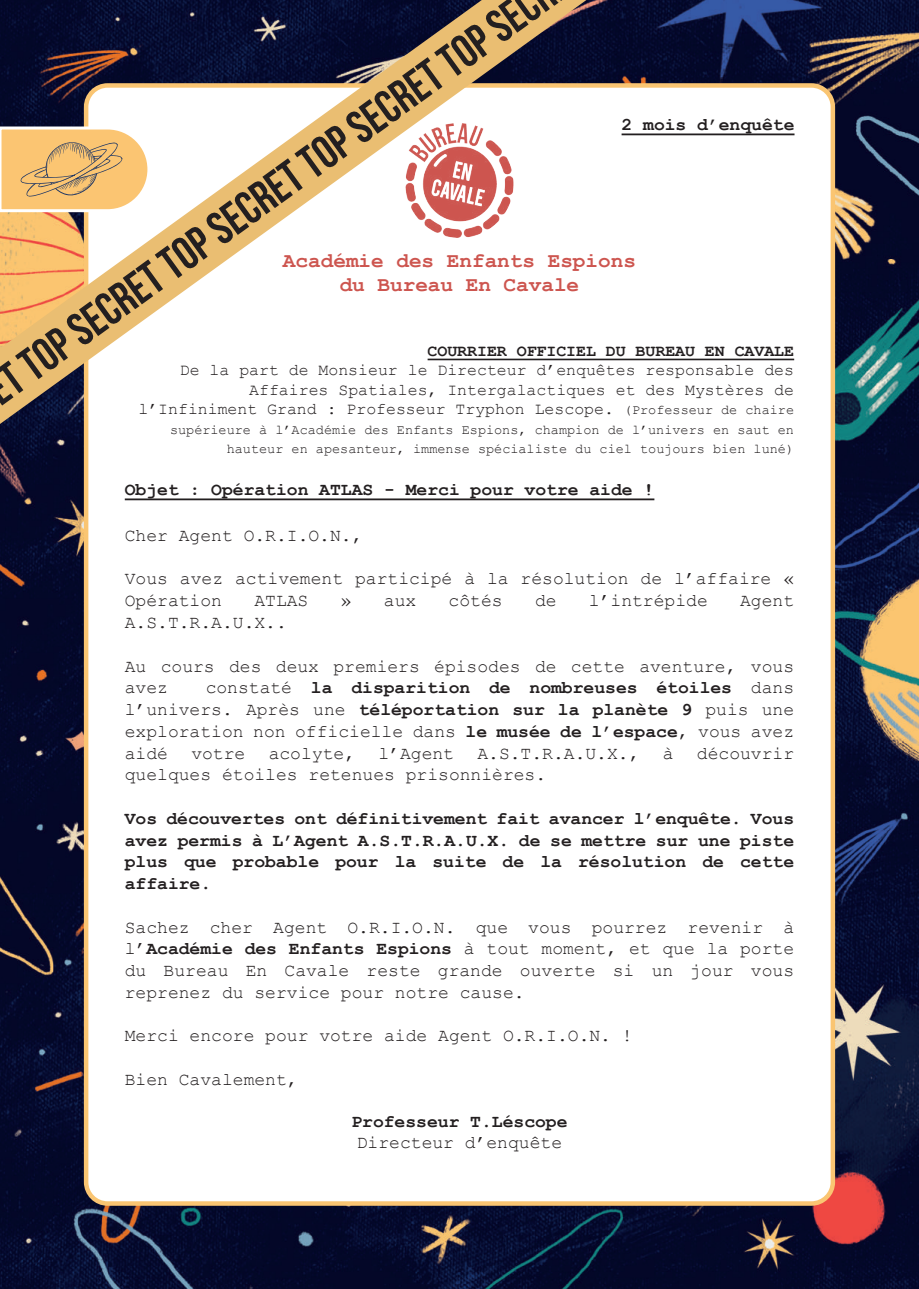
<style>
.page{position:relative;width:919px;height:1289px;background:#fff}
.page>*{position:absolute;margin:0;border:0;box-sizing:border-box;transform-origin:0 0}
.t1{font:46.65px "Bebas Neue";color:#231f20}
.t2{font:700 21px/24px "Courier New";color:#cd554f;text-align:center}
.t3{font:18px/21.8px "Courier New";color:#231f20}
.t4{font:700 18px/21.8px "Courier New";color:#231f20;text-align:justify}
.t5{font:16.5px/19.5px "Courier New";color:#231f20;text-align:right}
.t6{font:700 16.5px "Courier New";color:#231f20}
.t7{font:13.5px/19.5px "Courier New";color:#231f20;text-align:right}
.s1{font-size:13.5px}
.s2{font-weight:700}
</style>
<div class="page">
<img style="left:0;top:0;width:918px;height:1288px">
<div style="left:86px;top:85px;width:746px;height:1118px;background:#fff;border-radius:21px"></div>
<svg style="left:0;top:0;width:586px;height:424px"></svg>
<svg style="left:0;top:125px;width:152px;height:89px"></svg>
<hr style="left:427px;top:358px;width:367px;height:2px;background:#231f20">
<hr style="left:125px;top:498px;width:529px;height:2px;background:#231f20">
<img style="left:400px;top:121px;width:119px;height:119px">
<hr style="left:621px;top:133px;width:173px;height:2px;background:#231f20">
<h1 class="t1" style="left:-10px;top:363px;width:655px;rotate:-36deg">T TOP SECRET TOP SECRET TOP SECRET TOP sec</h1>
<p class="t4" style="left:621px;top:113px;width:174px">2 mois d’enquête</p>
<p class="t2" style="left:283px;top:248px;width:354px">Académie des Enfants Espions du Bureau En Cavale</p>
<p class="t6" style="left:427px;top:340px;width:368px">COURRIER OFFICIEL DU BUREAU EN CAVALE</p>
<p class="t5" style="left:138px;top:359px;width:657px">De la part de Monsieur le Directeur d’enquêtes responsable des<br>Affaires Spatiales, Intergalactiques et des Mystères de l’Infiniment Grand : Professeur Tryphon Lescope. <span class="s1">(Professeur de chaire</span></p>
<p class="t7" style="left:170px;top:419px;width:625px">supérieure à l’Académie des Enfants Espions, champion de l’univers en saut en hauteur en apesanteur, immense spécialiste du ciel toujours bien luné)</p>
<p class="t4" style="left:125px;top:478px;width:531px">Objet : Opération ATLAS - Merci pour votre aide !</p>
<p class="t3" style="left:125px;top:524px;width:239px">Cher Agent O.R.I.O.N.,</p>
<p class="t3" style="left:125px;top:567px;width:670px">Vous avez activement participé à la résolution de l’affaire «<br>Opération</p>
<p class="t3" style="left:254px;top:589px;width:55px">ATLAS</p>
<p class="t3" style="left:341px;top:589px;width:77px">» aux</p>
<p class="t3" style="left:448px;top:589px;width:56px">côtés</p>
<p class="t3" style="left:535px;top:589px;width:23px">de</p>
<p class="t3" style="left:589px;top:589px;width:120px">l’intrépide</p>
<p class="t3" style="left:740px;top:589px;width:55px">Agent</p>
<p class="t3" style="left:125px;top:611px;width:164px">A.S.T.R.A.U.X..</p>
<p class="t3" style="left:125px;top:654px;width:670px">Au cours des deux premiers épisodes de cette aventure, vous avez</p>
<p class="t3" style="left:125px;top:676px;width:670px;text-align:justify;text-indent:81px">constaté <span class="s2">la disparition de nombreuses étoiles</span> dans l’univers. Après une <span class="s2">téléportation sur la planète 9</span> puis une exploration non officielle dans <span class="s2">le musée de l’espace</span>, vous avez aidé</p>
<p class="t3" style="left:191px;top:741px;width:55px">votre</p>
<p class="t3" style="left:269px;top:741px;width:88px">acolyte,</p>
<p class="t3" style="left:378px;top:741px;width:77px">l’Agent</p>
<p class="t3" style="left:477px;top:741px;width:164px">A.S.T.R.A.U.X.,</p>
<p class="t3" style="left:662px;top:741px;width:12px">à</p>
<p class="t3" style="left:697px;top:741px;width:99px">découvrir</p>
<p class="t3" style="left:125px;top:763px;width:423px">quelques étoiles retenues prisonnières.</p>
<p class="t4" style="left:125px;top:806px;width:670px">Vos découvertes ont définitivement fait avancer l’enquête. Vous avez permis à L’Agent A.S.T.R.A.U.X. de se mettre sur une piste plus que probable pour la suite de la résolution de cette affaire.</p>
<p class="t3" style="left:125px;top:915px;width:670px;text-align:justify">Sachez cher Agent O.R.I.O.N. que vous pourrez revenir à l’<span class="s2">Académie des Enfants Espions</span> à tout moment, et que la porte du Bureau En Cavale reste grande ouverte si un jour vous reprenez du service pour notre cause.</p>
<p class="t3" style="left:125px;top:1024px;width:509px">Merci encore pour votre aide Agent O.R.I.O.N. !</p>
<p class="t3" style="left:125px;top:1067px;width:174px">Bien Cavalement,</p>
<p class="t4" style="left:351px;top:1109px;width:218px">Professeur T.Léscope</p>
<p class="t3" style="left:357px;top:1130px;width:207px">Directeur d’enquête</p>
</div>
